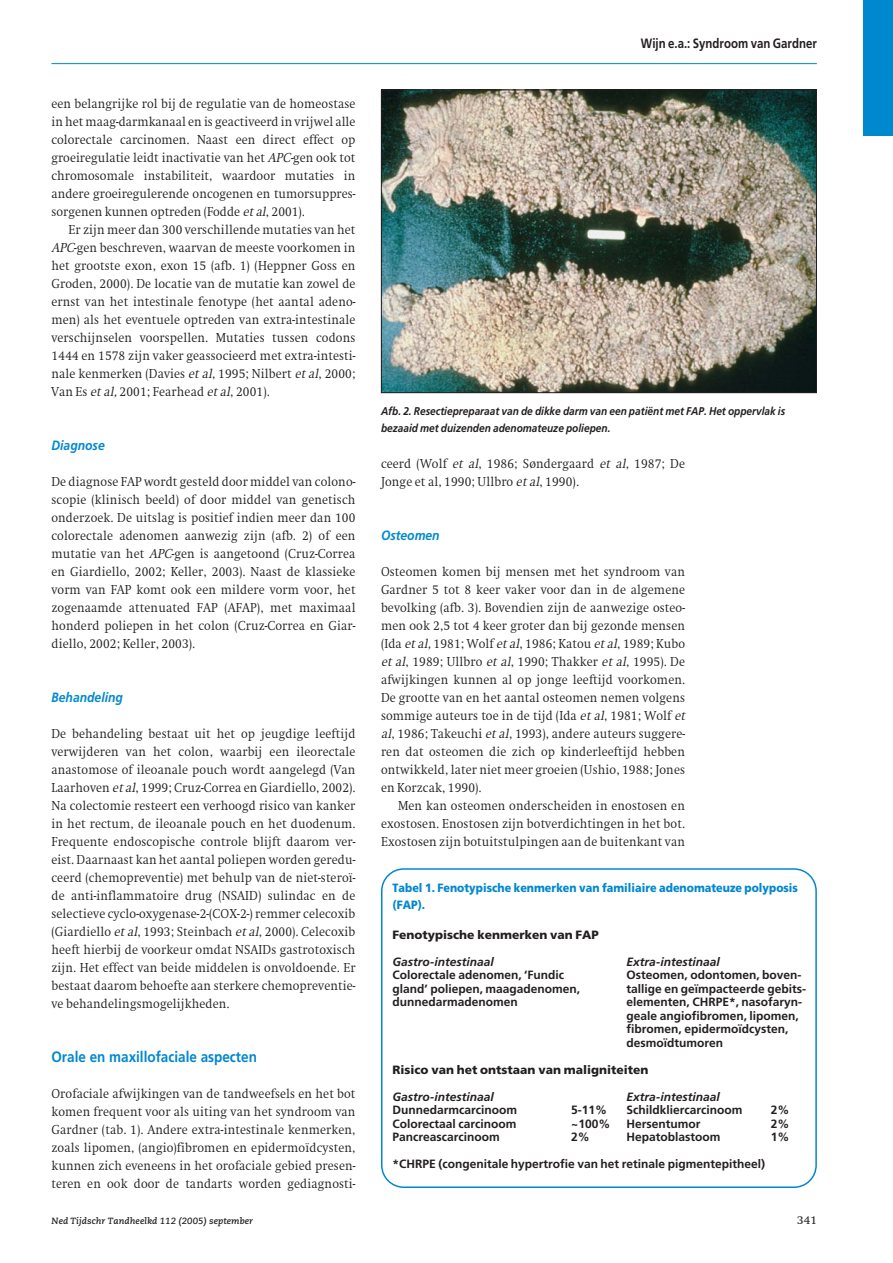
<style>
.page{position:relative;width:893px;height:1263px;background:#fff}
.page>*{position:absolute;margin:0;border:0;box-sizing:border-box;transform-origin:0 0}
.t1{font:700 15px "Frutiger";color:#0088ce;scale:.9 1}
.t2{font:300 13.5px/18px "Swift";letter-spacing:.01em;color:#231f20;text-align:justify;scale:.92 1}
.t3{font:italic 700 13.5px "Frutiger";color:#0088ce;scale:.9 1}
.t4{font:700 13.5px "Frutiger";color:#231f20;scale:.85 1}
.t5{font:700 12px/13.5px "Frutiger";color:#231f20}
.t6{font:italic 700 12px "Frutiger";color:#231f20}
.t7{font:900 12px/16.5px "Frutiger";color:#0088ce;scale:.9 1}
.t8{font:900 12px "Frutiger";color:#231f20}
.t9{font:12px "Swift";color:#231f20}
.t10{font:italic 700 11.25px/16.5px "Frutiger";color:#231f20;scale:.9 1}
.t11{font:italic 700 9px "Caecilia";letter-spacing:.01em;color:#231f20}
.s1{font-style:italic}
</style>
<div class="page">
<hr style="left:51px;top:63px;width:766px;height:1px;background:#0088ce">
<div style="left:864px;top:0;width:29px;height:136px;background:#0088ce"></div>
<svg style="left:381px;top:868px;width:436px;height:320px"></svg>
<img style="left:383px;top:92px;width:432px;height:299px">
<div style="left:381px;top:90px;width:436px;height:303px;border:1px solid #231f20"></div>
<p class="t2" style="left:51px;top:96px;width:332px">een belangrijke rol bij de regulatie van de homeostase in het maag-darmkanaal en is geactiveerd in vrijwel alle colorectale carcinomen. Naast een direct effect op groeiregulatie leidt inactivatie van het <span class="s1">APC-</span>gen ook tot chromosomale instabiliteit, waardoor mutaties in andere groeiregulerende oncogenen en tumorsuppres&shy;sorgenen kunnen optreden (Fodde <span class="s1">et al</span>, 2001).</p>
<p class="t2" style="left:51px;top:222px;width:332px;text-indent:17px">Er zijn meer dan 300 verschillende mutaties van het <span class="s1">APC</span>-gen beschreven, waarvan de meeste voorkomen in het grootste exon, exon 15 (afb. 1) (Heppner Goss en Groden, 2000). De locatie van de mutatie kan zowel de ernst van het intestinale fenotype (het aantal adeno&shy;men) als het eventuele optreden van extra-intestinale verschijnselen voorspellen. Mutaties tussen codons 1444 en 1578 zijn vaker geassocieerd met extra-intesti&shy;nale kenmerken (Davies <span class="s1">et al</span>, 1995; Nilbert <span class="s1">et al</span>, 2000; Van Es <span class="s1">et al,</span>2001; Fearhead <span class="s1">et al</span>, 2001).</p>
<p class="t3" style="left:51px;top:440px;width:61px">Diagnose</p>
<p class="t2" style="left:51px;top:474px;width:332px">De diagnose FAP wordt gesteld door middel van colono&shy;scopie (klinisch beeld) of door middel van genetisch onderzoek. De uitslag is positief indien meer dan 100 colorectale adenomen aanwezig zijn (afb. 2) of een mutatie van het <span class="s1">APC</span>-gen is aangetoond (Cruz-Correa en Giardiello, 2002; Keller, 2003). Naast de klassieke vorm van FAP komt ook een mildere vorm voor, het zogenaamde attenuated FAP (AFAP), met maximaal honderd poliepen in het colon (Cruz-Correa en Giar&shy;diello, 2002; Keller, 2003).</p>
<p class="t3" style="left:51px;top:692px;width:81px">Behandeling</p>
<p class="t2" style="left:51px;top:726px;width:332px">De behandeling bestaat uit het op jeugdige leeftijd verwijderen van het colon, waarbij een ileorectale anastomose of ileoanale pouch wordt aangelegd (Van Laarhoven <span class="s1">et al</span>, 1999; Cruz-Correa en Giardiello, 2002).<br>Na colectomie resteert een verhoogd risico van kanker in het rectum, de ileoanale pouch en het duodenum.<br>Frequente endoscopische controle blijft daarom ver&shy;eist. Daarnaast kan het aantal poliepen worden geredu&shy;ceerd (chemopreventie) met behulp van de niet-steroï&shy;de anti-inflammatoire drug (NSAID) sulindac en de selectieve cyclo-oxygenase-2-(COX-2-) remmer celecoxib (Giardiello <span class="s1">et al</span>, 1993; Steinbach <span class="s1">et al</span>, 2000). Celecoxib heeft hierbij de voorkeur omdat NSAIDs gastrotoxisch zijn. Het effect van beide middelen is onvoldoende. Er bestaat daarom behoefte aan sterkere chemopreventie&shy;ve behandelingsmogelijkheden.</p>
<p class="t1" style="left:51px;top:1051px;width:230px">Orale en maxillofaciale aspecten</p>
<p class="t2" style="left:51px;top:1086px;width:332px">Orofaciale afwijkingen van de tandweefsels en het bot komen frequent voor als uiting van het syndroom van Gardner (tab. 1). Andere extra-intestinale kenmerken, zoals lipomen, (angio)fibromen en epidermoïdcysten, kunnen zich eveneens in het orofaciale gebied presen&shy;teren en ook door de tandarts worden gediagnosti-</p>
<p class="t4" style="left:641px;top:38px;width:209px">Wijn e.a.: Syndroom van Gardner</p>
<p class="t10" style="left:381px;top:404px;width:451px">Afb. 2. Resectiepreparaat van de dikke darm van een patiënt met FAP. Het oppervlak is bezaaid met duizenden adenomateuze poliepen.</p>
<p class="t2" style="left:381px;top:456px;width:332px">ceerd (Wolf <span class="s1">et al</span>, 1986; Søndergaard <span class="s1">et al</span>, 1987; De<br>Jonge et al, 1990; Ullbro <span class="s1">et al</span>, 1990).</p>
<p class="t3" style="left:381px;top:530px;width:67px">Osteomen</p>
<p class="t2" style="left:381px;top:564px;width:335px;text-align:left">Osteomen komen bij mensen met het syndroom van Gardner 5 tot 8 keer vaker voor dan in de algemene bevolking (afb. 3). Bovendien zijn de aanwezige osteo&shy;men ook 2,5 tot 4 keer groter dan bij gezonde mensen (Ida <span class="s1">et al,</span>1981; Wolf <span class="s1">et al</span>, 1986; Katou <span class="s1">et al</span>, 1989; Kubo <span class="s1">et al</span>, 1989; Ullbro <span class="s1">et al</span>, 1990; Thakker <span class="s1">et al</span>, 1995). De afwijkingen kunnen al op jonge leeftijd voorkomen.<br>De grootte van en het aantal osteomen nemen volgens sommige auteurs toe in de tijd (Ida <span class="s1">et al</span>, 1981; Wolf <span class="s1">et al</span>, 1986; Takeuchi <span class="s1">et al</span>, 1993), andere auteurs suggere&shy;ren dat osteomen die zich op kinderleeftijd hebben ontwikkeld, later niet meer groeien (Ushio, 1988; Jones en Korzcak, 1990).</p>
<p class="t2" style="left:381px;top:798px;width:332px;text-indent:17px">Men kan osteomen onderscheiden in enostosen en exostosen. Enostosen zijn botverdichtingen in het bot.<br>Exostosen zijn botuitstulpingen aan de buitenkant van</p>
<p class="t7" style="left:393px;top:881px;width:452px">Tabel 1. Fenotypische kenmerken van familiaire adenomateuze polyposis (FAP).</p>
<p class="t8" style="left:393px;top:929px;width:208px">Fenotypische kenmerken van FAP</p>
<p class="t6" style="left:393px;top:956px;width:103px">Gastro-intestinaal</p>
<p class="t6" style="left:626px;top:956px;width:95px">Extra-intestinaal</p>
<p class="t5" style="left:393px;top:969px;width:173px">Colorectale adenomen, ‘Fundic</p>
<p class="t5" style="left:626px;top:969px;width:176px">Osteomen, odontomen, boven-</p>
<p class="t5" style="left:393px;top:982px;width:189px">gland’ poliepen, maagadenomen,</p>
<p class="t5" style="left:626px;top:982px;width:181px">tallige en geïmpacteerde gebits-</p>
<p class="t5" style="left:393px;top:996px;width:127px">dunnedarmadenomen</p>
<p class="t5" style="left:626px;top:996px;width:177px">elementen, CHRPE*, nasofaryn&shy;geale angiofibromen, lipomen, fibromen, epidermoïdcysten, desmoïdtumoren</p>
<p class="t8" style="left:393px;top:1064px;width:257px">Risico van het ontstaan van maligniteiten</p>
<p class="t6" style="left:393px;top:1091px;width:103px">Gastro-intestinaal</p>
<p class="t6" style="left:626px;top:1091px;width:95px">Extra-intestinaal</p>
<p class="t5" style="left:393px;top:1104px;width:126px">Dunnedarmcarcinoom</p>
<p class="t5" style="left:571px;top:1104px;width:38px">5-11%</p>
<p class="t5" style="left:626px;top:1104px;width:117px">Schildkliercarcinoom</p>
<p class="t5" style="left:771px;top:1104px;width:20px">2%</p>
<p class="t5" style="left:393px;top:1117px;width:125px">Colorectaal carcinoom</p>
<p class="t5" style="left:571px;top:1117px;width:41px">~100%</p>
<p class="t5" style="left:626px;top:1117px;width:75px">Hersentumor</p>
<p class="t5" style="left:771px;top:1117px;width:20px">2%</p>
<p class="t5" style="left:393px;top:1131px;width:109px">Pancreascarcinoom</p>
<p class="t5" style="left:571px;top:1131px;width:20px">2%</p>
<p class="t5" style="left:626px;top:1131px;width:95px">Hepatoblastoom</p>
<p class="t5" style="left:771px;top:1131px;width:20px">1%</p>
<p class="t5" style="left:393px;top:1158px;width:374px">*CHRPE (congenitale hypertrofie van het retinale pigmentepitheel)</p>
<p class="t11" style="left:51px;top:1217px;width:203px">Ned Tijdschr Tandheelkd 112 (2005) september</p>
<p class="t9" style="left:797px;top:1215px;width:21px">341</p>
</div>
